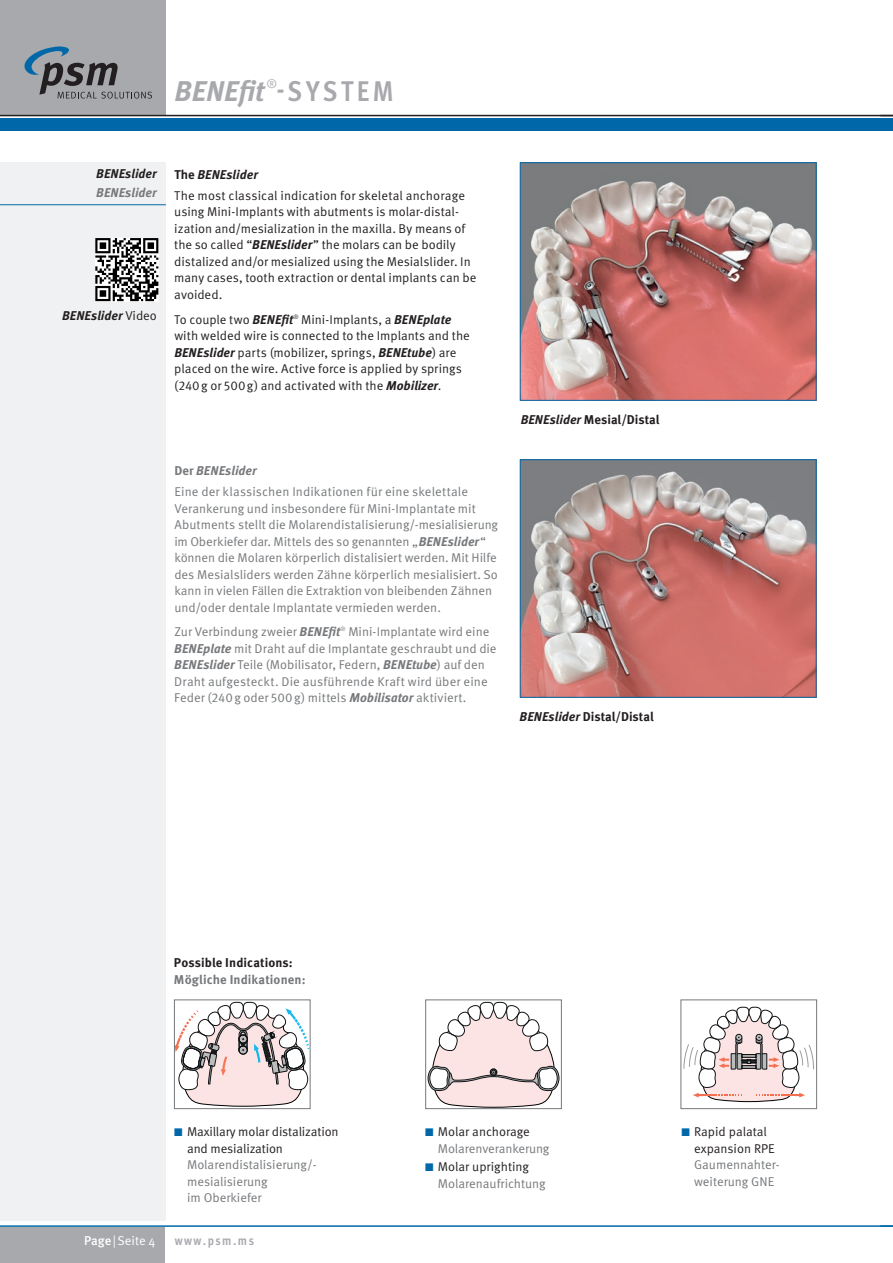
<style>
.page{position:relative;width:893px;height:1263px;background:#fff}
.page>*{position:absolute;margin:0;border:0;box-sizing:border-box;transform-origin:0 0}
.t1{font:italic 700 28.5px "Meta Pro";letter-spacing:.005em;color:#a8a9ad}
.t2{font:12.75px/16.5px "Meta Pro";color:#76787b}
.t3{font:12.75px/16.5px "Meta Pro";color:#231f20}
.t4{font:700 12.75px "Meta Pro";letter-spacing:.005em;color:#231f20}
.t5{font:italic 700 12.75px "Meta Pro";letter-spacing:.005em;color:#231f20}
.t6{font:700 12.75px "Meta Pro";letter-spacing:.005em;color:#76787b}
.t7{font:12.75px "Meta Pro";color:#fff}
.t8{font:700 condensed 12.75px "Meta OT";letter-spacing:.12em;color:#a8a9ad}
.t9{font:italic 700 12.75px "Meta Pro";letter-spacing:.005em;color:#76787b}
.t10{font:italic 12.15px "Meta Pro";color:#a8a9ad}
.s1{font-family:"Meta OT";font-style:normal;font-stretch:condensed}
.s2{font-weight:400;font-style:normal}
.s3{font-weight:700}
.s4{font-weight:700;font-style:italic}
.s5{font-style:italic}
.s6{color:#0068a9}
.s7{font-weight:500}
.s8{color:#231f20}
</style>
<div class="page">
<div style="left:0;top:1227px;width:165px;height:36px;background:#a8a9ad"></div>
<div style="left:0;top:162px;width:166px;height:1058px;background:#f0f1f2"></div>
<div style="left:0;top:0;width:166px;height:116px;background:#a8a9ad"></div>
<svg style="left:24px;top:46px;width:128px;height:53px"></svg>
<hr style="left:0;top:115px;width:893px;height:1px;background:#231f20">
<hr style="left:0;top:1225px;width:893px;height:2px;background:#0068a9">
<div style="left:0;top:118px;width:893px;height:12px;background:#0068a9"></div>
<img style="left:522px;top:164px;width:293px;height:235px">
<div style="left:520px;top:162px;width:297px;height:239px;border:1px solid #0068a9"></div>
<img style="left:522px;top:461px;width:293px;height:235px">
<div style="left:520px;top:459px;width:297px;height:239px;border:1px solid #0068a9"></div>
<svg style="left:176px;top:1002px;width:132px;height:104px"></svg>
<div style="left:174px;top:999px;width:136px;height:110px;border:1px solid #76787b"></div>
<svg style="left:428px;top:1002px;width:131px;height:105px"></svg>
<div style="left:425px;top:999px;width:137px;height:110px;border:1px solid #76787b"></div>
<svg style="left:683px;top:1007px;width:131px;height:95px"></svg>
<div style="left:680px;top:999px;width:137px;height:110px;border:1px solid #76787b"></div>
<hr style="left:0;top:204px;width:166px;height:1px;background:#0068a9">
<svg style="left:95px;top:238px;width:63px;height:63px"></svg>
<p class="t10" style="left:266px;top:76px;width:12px">®</p>
<h1 class="t1" style="left:174px;top:73px;width:221px">BENEfit <span class="s1">-SYSTEM</span></h1>
<p class="t5" style="left:96px;top:166px;width:62px">BENEslider</p>
<p class="t9" style="left:96px;top:184px;width:62px">BENEslider</p>
<p class="t5" style="left:62px;top:307px;width:96px">BENEslider <span class="s2">Video</span></p>
<p class="t3" style="left:174px;top:165px;width:292px;line-height:20.7px"><span class="s3">The</span> <span class="s4">BENEslider<br></span>The most classical indication for skeletal anchorage</p>
<p class="t3" style="left:174px;top:204px;width:304px">using Mini-Implants with abutments is molar-distal&shy;ization and/mesialization in the maxilla. By means of the so called “<span class="s4">BENEslider</span>” the molars can be bodily distalized and/or mesialized using the Mesialslider. In many cases, tooth extraction or dental implants can be avoided.</p>
<p class="t3" style="left:174px;top:311px;width:297px">To couple two <span class="s4">BENEfit</span><sup>®</sup> Mini-Implants, a <span class="s4">BENEplate </span>with welded wire is connected to the Implants and the <span class="s4">BENEslider</span> parts (mobilizer, springs, <span class="s4">BENEtube</span>) are placed on the wire. Active force is applied by springs (240g or 500g) and activated with the <span class="s4">Mobilizer</span>.</p>
<p class="t2" style="left:174px;top:461px;width:295px;line-height:20.7px"><span class="s3">Der</span> <span class="s4">BENEslider<br></span>Eine der klassischen Indikationen für eine skelettale</p>
<p class="t2" style="left:174px;top:500px;width:325px">Verankerung und insbesondere für Mini-Implantate mit Abutments stellt die Molarendistalisierung/-mesialisierung im Oberkiefer dar. Mittels des so genannten „<span class="s4">BENEslider</span>“ können die Molaren körperlich distalisiert werden. Mit Hilfe des Mesialsliders werden Zähne körperlich mesialisiert. So kann in vielen Fällen die Extraktion von bleibenden Zähnen und/oder dentale Implantate vermieden werden.</p>
<p class="t2" style="left:174px;top:624px;width:324px">Zur Verbindung zweier <span class="s4">BENEfit</span><sup>®</sup> Mini-Implantate wird eine <span class="s4">BENEplate</span> mit Draht auf die Implantate geschraubt und die <span class="s4">BENEslider</span> Teile (Mobilisator, Federn, <span class="s4">BENEtube</span>) auf den Draht aufgesteckt. Die ausführende Kraft wird über eine Feder (240g oder 500g) mittels <span class="s4">Mobilisator</span> aktiviert.</p>
<p class="t4" style="left:521px;top:411px;width:140px"><span class="s5">BENEslider</span> Mesial/Distal</p>
<p class="t4" style="left:520px;top:708px;width:136px"><span class="s5">BENEslider</span> Distal/Distal</p>
<p class="t4" style="left:174px;top:955px;width:120px">Possible Indications:</p>
<p class="t6" style="left:174px;top:971px;width:133px">Mögliche Indikationen:</p>
<p class="t3" style="left:187px;top:1124px;width:153px;text-indent:-13px"><span class="s6">◾</span> Maxillary molar distalization and mesialization</p>
<p class="t2" style="left:187px;top:1157px;width:130px">Molarendistalisierung/- mesialisierung<br>im Oberkiefer</p>
<p class="t7" style="left:84px;top:1233px;width:73px"><span class="s7">Page</span>|Seite 4</p>
<p class="t8" style="left:175px;top:1233px;width:81px">www.psm.ms</p>
<p class="t2" style="left:438px;top:1124px;width:113px;text-indent:-13px"><span class="s6">◾</span> <span class="s8">Molar anchorage<br></span>Molarenverankerung</p>
<p class="t2" style="left:438px;top:1159px;width:109px;text-indent:-13px"><span class="s6">◾</span> <span class="s8">Molar uprighting<br></span>Molarenaufrichtung</p>
<p class="t3" style="left:694px;top:1124px;width:82px;text-indent:-13px"><span class="s6">◾</span> Rapid palatal expansion RPE</p>
<p class="t2" style="left:694px;top:1157px;width:86px">Gaumennahter&shy;weiterung GNE</p>
</div>
